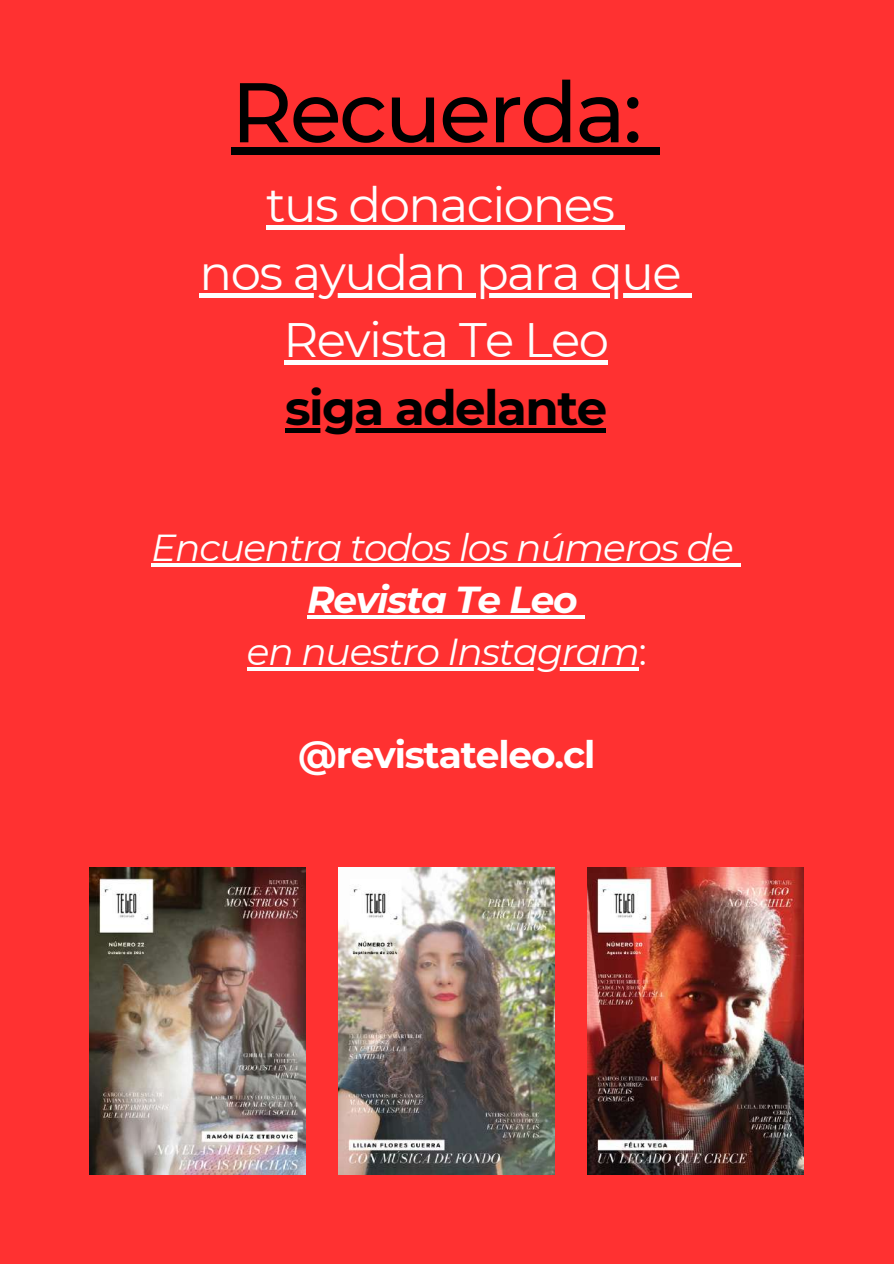
<style>
.page{position:relative;width:894px;height:1264px;background:#fff}
.page>*{position:absolute;margin:0;border:0;box-sizing:border-box;transform-origin:0 0}
.t1{font:500 84.45px "Montserrat";letter-spacing:-.03em;color:#000}
.t2{font:48.3px/67.5px "Montserrat";letter-spacing:-.03em;color:#fefefe;text-align:center}
.t3{font:700 48.3px "Montserrat";letter-spacing:-.03em;color:#000}
.t4{font:italic 37.5px/51.8px "Montserrat";letter-spacing:-.03em;color:#fff;text-align:center}
.t5{font:700 37.5px "Montserrat";letter-spacing:-.03em;color:#fff}
.s1{font-weight:700}
.s2{font-style:normal}
</style>
<div class="page">
<div style="left:0;top:0;width:893px;height:1263px;background:#ff3131"></div>
<img style="left:587px;top:867px;width:216px;height:306px">
<img style="left:338px;top:867px;width:216px;height:306px">
<img style="left:89px;top:867px;width:216px;height:306px">
<div style="left:231px;top:147px;width:408px;height:8px;background:#000"></div>
<div style="left:639px;top:147px;width:20px;height:8px;background:#000"></div>
<div style="left:266px;top:225px;width:347px;height:5px;background:#fefefe"></div>
<div style="left:613px;top:225px;width:11px;height:5px;background:#fefefe"></div>
<hr style="left:199px;top:293px;width:481px;height:4px;background:#fefefe">
<hr style="left:680px;top:293px;width:11px;height:4px;background:#fefefe">
<div style="left:283px;top:360px;width:324px;height:5px;background:#fefefe"></div>
<hr style="left:285px;top:428px;width:320px;height:4px;background:#000">
<hr style="left:151px;top:563px;width:581px;height:4px;background:#fff">
<svg style="left:732px;top:563px;width:9px;height:4px"></svg>
<hr style="left:307px;top:615px;width:269px;height:3px;background:#fff">
<svg style="left:576px;top:615px;width:9px;height:3px"></svg>
<hr style="left:247px;top:667px;width:391px;height:3px;background:#fff">
<h1 class="t1" style="left:231px;top:60px;width:412px">Recuerda:</h1>
<p class="t2" style="left:199px;top:171px;width:483px">tus donaciones<br>nos ayudan para que<br>Revista Te Leo</p>
<p class="t3" style="left:285px;top:378px;width:323px">siga adelante</p>
<p class="t4" style="left:151px;top:522px;width:584px">Encuentra todos los números de</p>
<p class="t4" style="left:247px;top:573px;width:401px"><span class="s1">Revista Te Leo<br></span>en nuestro Instagram<span class="s2">:</span></p>
<p class="t5" style="left:298px;top:732px;width:298px">@revistateleo.cl</p>
</div>
